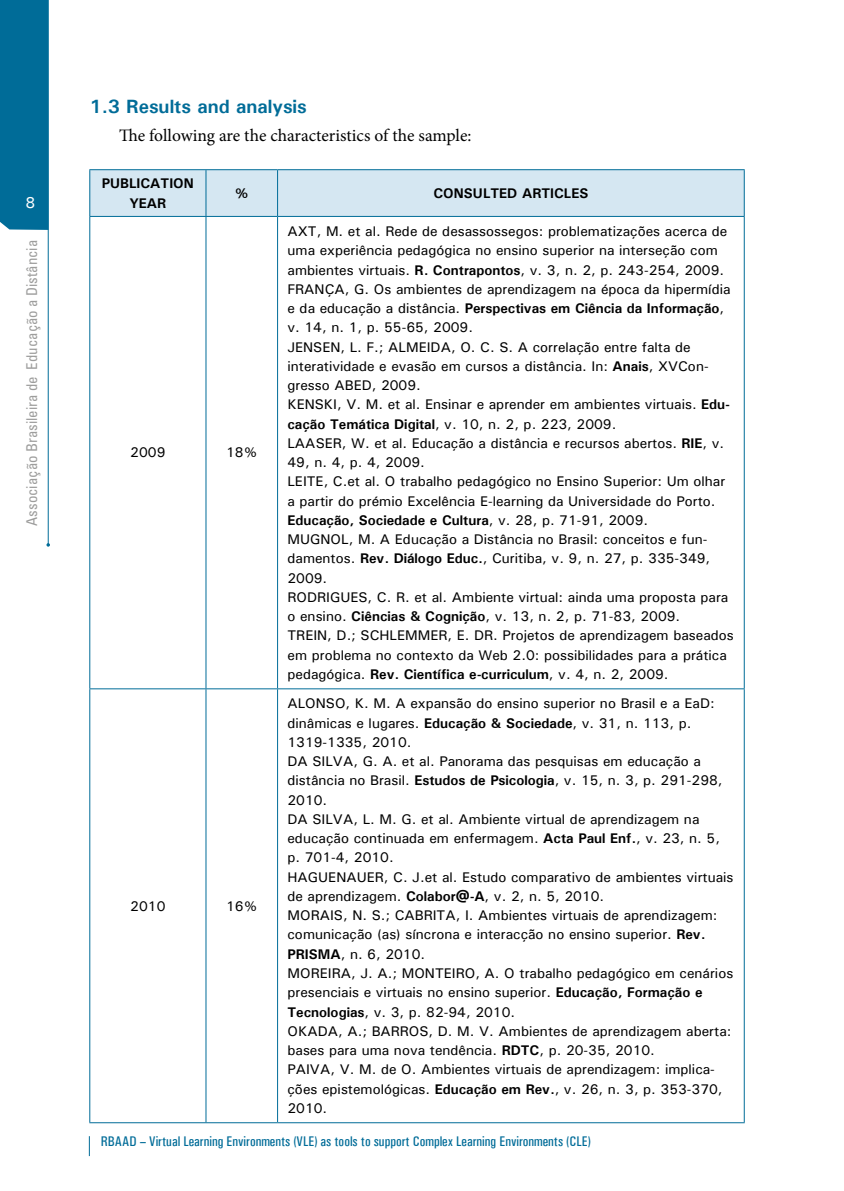
<style>
.page{position:relative;width:844px;height:1191px;background:#fff}
.page>*{position:absolute;margin:0;border:0;box-sizing:border-box;transform-origin:0 0}
.t1{font:700 19.25px "Univers";color:#006c98}
.t2{font:17.5px "Minion Pro";letter-spacing:-.005em;color:#000}
.t3{font:500 15.75px "Univers";color:#fff}
.t4{font:condensed 14.88px "Univers";color:#9d9d9c}
.t5{font:500 14px/19.2px "Univers";color:#000}
.t6{font:500 14px "Univers Condensed";color:#006c98}
.t7{font:700 14px/19.2px "Univers";color:#000;text-align:center}
.s1{font-weight:700}
</style>
<div class="page">
<div style="left:0;top:0;width:48px;height:230px;background:#006c98"></div>
<hr style="left:48px;top:0;width:1px;height:545px;background:#006c98">
<svg style="left:89px;top:1136px;width:1px;height:20px"></svg>
<div style="left:90px;top:170px;width:653px;height:46px;background:#d5e7f2"></div>
<hr style="left:89px;top:169px;width:117px;height:1px;background:#006c98">
<hr style="left:89px;top:170px;width:1px;height:46px;background:#006c98">
<hr style="left:206px;top:169px;width:71px;height:1px;background:#006c98">
<hr style="left:205px;top:170px;width:1px;height:46px;background:#006c98">
<hr style="left:277px;top:169px;width:467px;height:1px;background:#006c98">
<hr style="left:277px;top:170px;width:1px;height:46px;background:#006c98">
<hr style="left:743px;top:170px;width:1px;height:46px;background:#006c98">
<hr style="left:89px;top:688px;width:117px;height:1px;background:#006c98">
<hr style="left:89px;top:689px;width:1px;height:433px;background:#006c98">
<hr style="left:206px;top:688px;width:71px;height:1px;background:#006c98">
<hr style="left:205px;top:689px;width:1px;height:433px;background:#006c98">
<hr style="left:277px;top:688px;width:467px;height:1px;background:#006c98">
<hr style="left:277px;top:689px;width:1px;height:433px;background:#006c98">
<hr style="left:743px;top:689px;width:1px;height:433px;background:#006c98">
<hr style="left:89px;top:1122px;width:117px;height:1px;background:#006c98">
<hr style="left:206px;top:1122px;width:71px;height:1px;background:#006c98">
<hr style="left:277px;top:1122px;width:467px;height:1px;background:#006c98">
<hr style="left:89px;top:216px;width:117px;height:1px;background:#006c98">
<hr style="left:89px;top:217px;width:1px;height:471px;background:#006c98">
<hr style="left:206px;top:216px;width:71px;height:1px;background:#006c98">
<hr style="left:205px;top:217px;width:1px;height:471px;background:#006c98">
<hr style="left:277px;top:216px;width:467px;height:1px;background:#006c98">
<hr style="left:277px;top:217px;width:1px;height:471px;background:#006c98">
<hr style="left:743px;top:217px;width:1px;height:471px;background:#006c98">
<p class="t3" style="left:25px;top:192px;width:11px">8</p>
<p class="t4" style="left:22px;top:526px;width:287px;rotate:-90deg">Associação Brasileira de Educação a Distância</p>
<h1 class="t1" style="left:89px;top:94px;width:219px">1.3 Results and analysis</h1>
<p class="t2" style="left:119px;top:124px;width:354px">The following are the characteristics of the sample:</p>
<p class="t7" style="left:102px;top:173px;width:93px">PUBLICATION<br>YEAR</p>
<p class="t7" style="left:235px;top:183px;width:15px">%</p>
<p class="t7" style="left:433px;top:183px;width:156px">CONSULTED ARTICLES</p>
<p class="t5" style="left:130px;top:443px;width:37px">2009</p>
<p class="t5" style="left:226px;top:443px;width:33px">18%</p>
<p class="t5" style="left:130px;top:896px;width:37px">2010</p>
<p class="t5" style="left:226px;top:896px;width:33px">16%</p>
<p class="t5" style="left:287px;top:221px;width:448px">AXT, M. et al. Rede de desassossegos: problematizações acerca de uma experiência pedagógica no ensino superior na interseção com ambientes virtuais. <span class="s1">R. Contrapontos</span>, v. 3, n. 2, p. 243-254, 2009.<br>FRANÇA, G. Os ambientes de aprendizagem na época da hipermídia e da educação a distância. <span class="s1">Perspectivas em Ciência da Informação</span>, v. 14, n. 1, p. 55-65, 2009.<br>JENSEN, L. F.; ALMEIDA, O. C. S. A correlação entre falta de interatividade e evasão em cursos a distância. In: <span class="s1">Anais</span>, XVCon&shy;gresso ABED, 2009.<br>KENSKI, V. M. et al. Ensinar e aprender em ambientes virtuais. <span class="s1">Edu&shy;cação Temática Digital</span>, v. 10, n. 2, p. 223, 2009.<br>LAASER, W. et al. Educação a distância e recursos abertos. <span class="s1">RIE</span>, v.<br>49, n. 4, p. 4, 2009.<br>LEITE, C.et al. O trabalho pedagógico no Ensino Superior: Um olhar a partir do prémio Excelência E-learning da Universidade do Porto.<br><span class="s1">Educação, Sociedade e Cultura</span>, v. 28, p. 71-91, 2009.<br>MUGNOL, M. A Educação a Distância no Brasil: conceitos e fun&shy;damentos. <span class="s1">Rev. Diálogo Educ.</span>, Curitiba, v. 9, n. 27, p. 335-349, 2009.<br>RODRIGUES, C. R. et al. Ambiente virtual: ainda uma proposta para o ensino. <span class="s1">Ciências &amp; Cognição</span>, v. 13, n. 2, p. 71-83, 2009.<br>TREIN, D.; SCHLEMMER, E. DR. Projetos de aprendizagem baseados em problema no contexto da Web 2.0: possibilidades para a prática pedagógica. <span class="s1">Rev. Científica e-curriculum</span>, v. 4, n. 2, 2009.</p>
<p class="t5" style="left:287px;top:693px;width:447px">ALONSO, K. M. A expansão do ensino superior no Brasil e a EaD: dinâmicas e lugares. <span class="s1">Educação &amp; Sociedade</span>, v. 31, n. 113, p.<br>1319-1335, 2010.<br>DA SILVA, G. A. et al. Panorama das pesquisas em educação a distância no Brasil. <span class="s1">Estudos de Psicologia</span>, v. 15, n. 3, p. 291-298, 2010.<br>DA SILVA, L. M. G. et al. Ambiente virtual de aprendizagem na educação continuada em enfermagem. <span class="s1">Acta Paul Enf.</span>, v. 23, n. 5, p. 701-4, 2010.<br>HAGUENAUER, C. J.et al. Estudo comparativo de ambientes virtuais de aprendizagem. <span class="s1">Colabor@-A</span>, v. 2, n. 5, 2010.<br>MORAIS, N. S.; CABRITA, I. Ambientes virtuais de aprendizagem: comunicação (as) síncrona e interacção no ensino superior. <span class="s1">Rev.<br>PRISMA</span>, n. 6, 2010.<br>MOREIRA, J. A.; MONTEIRO, A. O trabalho pedagógico em cenários presenciais e virtuais no ensino superior. <span class="s1">Educação, Formação e Tecnologias</span>, v. 3, p. 82-94, 2010.<br>OKADA, A.; BARROS, D. M. V. Ambientes de aprendizagem aberta: bases para uma nova tendência. <span class="s1">RDTC</span>, p. 20-35, 2010.<br>PAIVA, V. M. de O. Ambientes virtuais de aprendizagem: implica&shy;ções epistemológicas. <span class="s1">Educação em Rev.</span>, v. 26, n. 3, p. 353-370, 2010.</p>
<p class="t6" style="left:101px;top:1133px;width:491px">RBAAD – Virtual Learning Environments (VLE) as tools to support Complex Learning Environments (CLE)</p>
</div>
